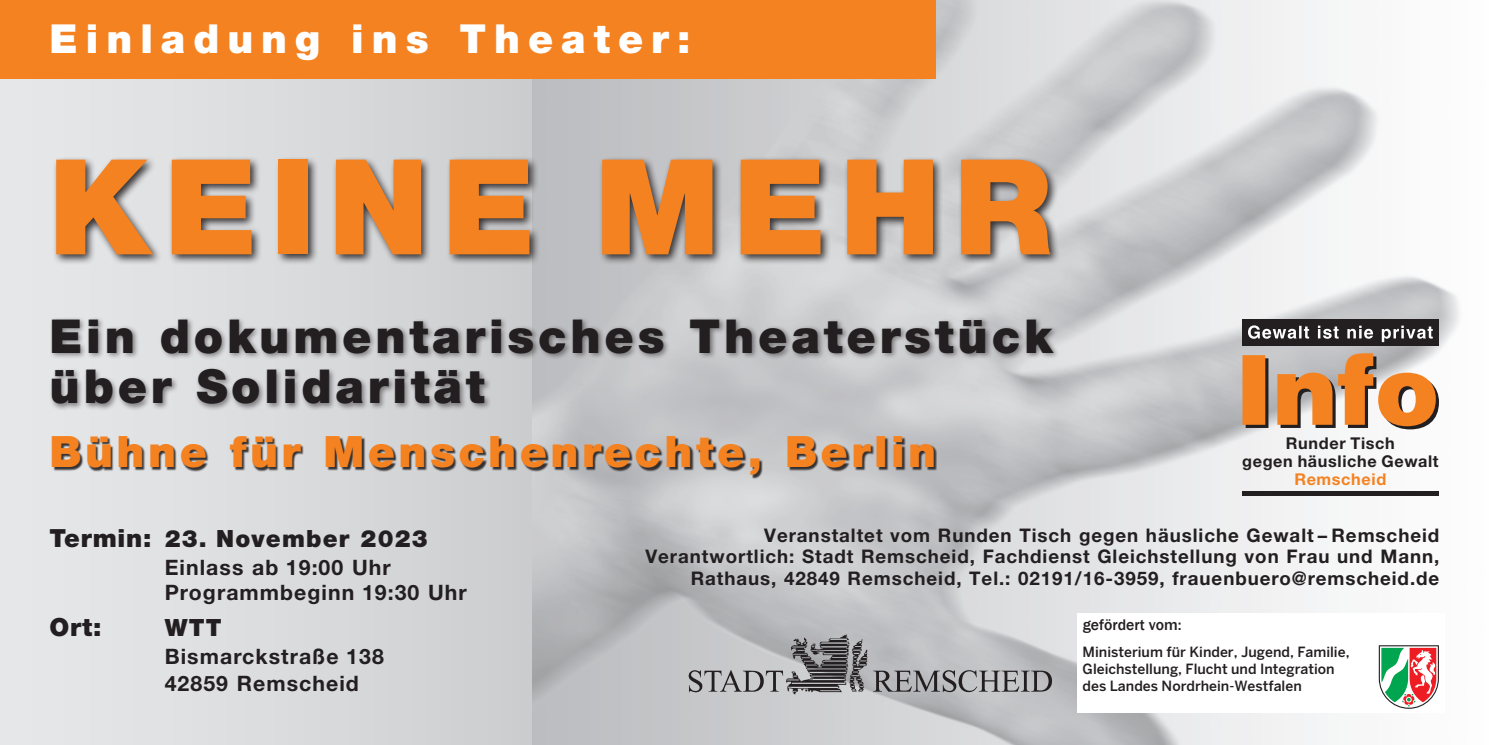
<style>
.page{position:relative;width:1489px;height:745px;background:#fff}
.page>*{position:absolute;margin:0;border:0;box-sizing:border-box;transform-origin:0 0}
.t1{font:900 132.5px "Helvetica Neue LT Std";letter-spacing:.1em;color:#f58220}
.t2{font:900 46.75px "Helvetica Neue LT Std";letter-spacing:.08em;color:#231f20}
.t3{font:900 43.25px "Helvetica Neue LT Std";letter-spacing:.08em;color:#f58220}
.t4{font:900 40px "Helvetica Neue LT Std";letter-spacing:.2em;color:#fff}
.t5{font:900 25px "Helvetica Neue LT Std";color:#231f20}
.t6{font:900 23.75px "Helvetica Neue LT Std";letter-spacing:.05em;color:#231f20}
.t7{font:700 21.25px "Helvetica Neue LT Std";letter-spacing:.05em;color:#231f20}
.t8{font:700 18.75px/21.2px "Helvetica Neue LT Std";letter-spacing:.05em;color:#231f20;text-align:right}
.t9{font:700 16.25px/17.8px "Helvetica Neue LT Std";letter-spacing:.04em;color:#231f20;text-align:center}
.t10{font:500 15.75px "Franklin Gothic";color:#231f20}
.t11{font:500 14px/16.8px "Benton Sans";color:#231f20}
.s1{color:#f58220}
.s2{font-size:25px}
</style>
<div class="page">
<img style="left:531px;top:0;width:929px;height:744px">
<div style="left:0;top:0;width:531px;height:744px;background:linear-gradient(to right,#e8e9eb,#cdcecf)"></div>
<div style="left:0;top:0;width:935px;height:78px;background:#f58220"></div>
<div style="left:54px;top:437px;width:883px;height:41px;background:#231f20;opacity:.9"></div>
<div style="left:52px;top:155px;width:1008px;height:110px;background:#231f20;opacity:.9"></div>
<div style="left:49px;top:317px;width:1011px;height:93px;background:#231f20;opacity:.5"></div>
<div style="left:1076px;top:613px;width:368px;height:99px;background:#fff"></div>
<svg style="left:1242px;top:353px;width:196px;height:76px;background:#d49a68"></svg>
<div style="left:1241px;top:319px;width:197px;height:26px;background:#231f20"></div>
<svg style="left:1248px;top:325px;width:184px;height:17px"></svg>
<hr style="left:1241px;top:491px;width:197px;height:4px;background:#231f20">
<img style="left:672px;top:626px;width:387px;height:76px">
<svg style="left:1378px;top:645px;width:60px;height:63px"></svg>
<p class="t4" style="left:50px;top:15px;width:642px">Einladung ins Theater:</p>
<p class="t1" style="left:48px;top:128px;width:1005px">KEINE MEHR</p>
<p class="t2" style="left:50px;top:308px;width:1004px">Ein dokumentarisches Theaterstück</p>
<p class="t2" style="left:50px;top:358px;width:437px">über Solidarität</p>
<p class="t3" style="left:50px;top:425px;width:888px">Bühne für Menschenrechte, Berlin</p>
<p class="t9" style="left:1242px;top:434px;width:198px">Runder Tisch<br>gegen häusliche Gewalt<br><span class="s1">Remscheid</span></p>
<p class="t6" style="left:50px;top:524px;width:379px"><span class="s2">Termin:</span> 23. November 2023</p>
<p class="t7" style="left:165px;top:553px;width:227px">Einlass ab 19:00 Uhr</p>
<p class="t7" style="left:165px;top:578px;width:303px">Programmbeginn 19:30 Uhr</p>
<p class="t5" style="left:50px;top:611px;width:53px">Ort:</p>
<p class="t6" style="left:165px;top:613px;width:58px">WTT</p>
<p class="t7" style="left:165px;top:642px;width:221px">Bismarckstraße 138</p>
<p class="t7" style="left:165px;top:670px;width:196px">42859 Remscheid</p>
<p class="t8" style="left:645px;top:524px;width:795px">Veranstaltet vom Runden Tisch gegen häusliche Gewalt – Remscheid<br>Verantwortlich: Stadt Remscheid, Fachdienst Gleichstellung von Frau und Mann,</p>
<p class="t8" style="left:690px;top:566px;width:750px">Rathaus, 42849 Remscheid, Tel.: 02191/16-3959, frauenbuero@remscheid.de</p>
<p class="t10" style="left:1082px;top:614px;width:100px">gefördert vom:</p>
<p class="t11" style="left:1082px;top:643px;width:268px">Ministerium für Kinder, Jugend, Familie,<br>Gleichstellung, Flucht und Integration des Landes Nordrhein-Westfalen</p>
</div>
